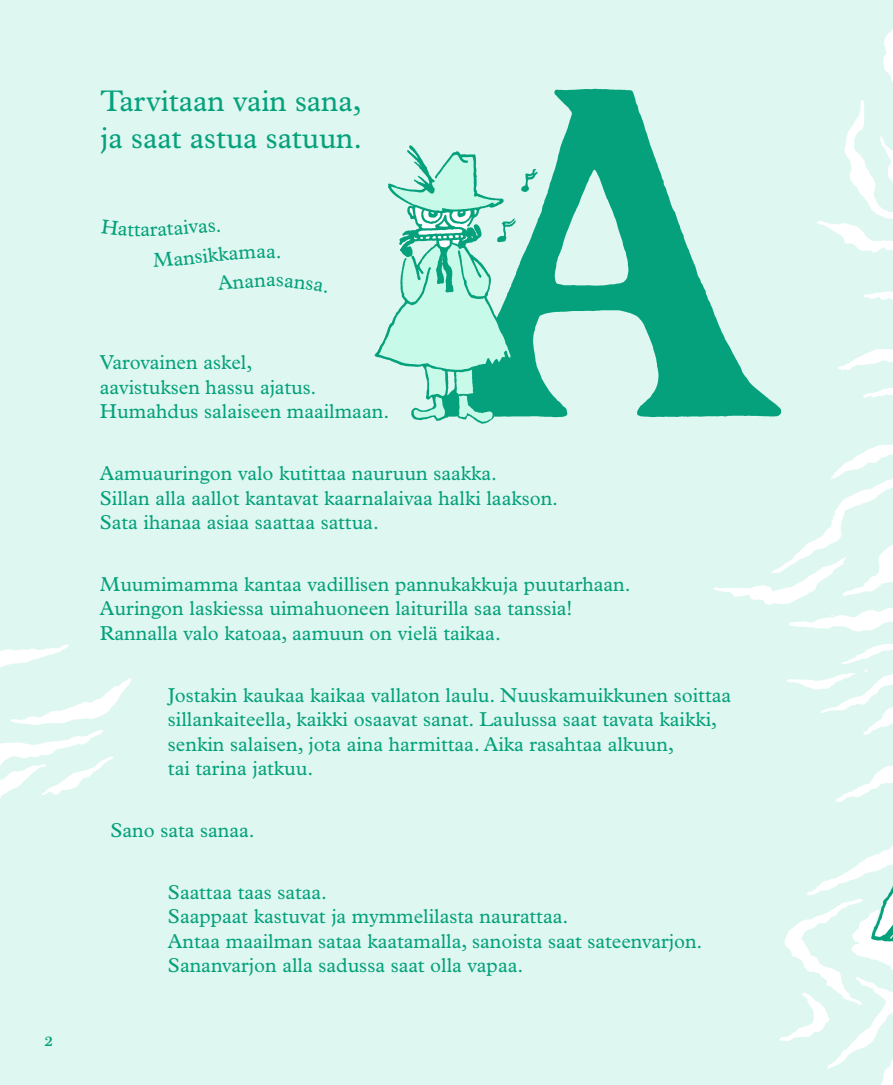
<style>
.page{position:relative;width:893px;height:1085px;background:#fff}
.page>*{position:absolute;margin:0;border:0;box-sizing:border-box;transform-origin:0 0}
.t1{font:30px/36.9px "Plantin Std";color:#05a17c}
.t2{font:20.25px/24.6px "Plantin Std";color:#05a17c}
.t3{font:20.25px "Plantagenet Cherokee";color:#05a17c}
</style>
<div class="page">
<img style="left:0;top:0;width:893px;height:1084px">
<svg style="left:101px;top:220px;width:66px;height:17px"></svg>
<svg style="left:199px;top:222px;width:21px;height:10px"></svg>
<div style="left:153px;top:246px;width:113px;height:21px;background:#def7f0"></div>
<svg style="left:217px;top:275px;width:49px;height:15px"></svg>
<svg style="left:277px;top:277px;width:50px;height:16px"></svg>
<p class="t3" style="left:45px;top:1027px;width:10px">2</p>
<h1 class="t1" style="left:101px;top:82px;width:263px">Tarvitaan vain sana, ja saat astua satuun.</h1>
<p class="t2" style="left:166px;top:216px;width:33px;rotate:-5deg">taiv</p>
<p class="t2" style="left:266px;top:239px;width:11px">a</p>
<p class="t2" style="left:266px;top:267px;width:11px">a</p>
<p class="t2" style="left:100px;top:350px;width:291px">Varovainen askel,<br>aavistuksen hassu ajatus.<br>Humahdus salaiseen maailmaan.</p>
<p class="t2" style="left:100px;top:461px;width:460px">Aamuauringon valo kutittaa nauruun saakka.<br>Sillan alla aallot kantavat kaarnalaivaa halki laakson.<br>Sata ihanaa asiaa saattaa sattua.</p>
<p class="t2" style="left:100px;top:571px;width:532px">Muumimamma kantaa vadillisen pannukakkuja puutarhaan.<br>Auringon laskiessa uimahuoneen laiturilla saa tanssia!<br>Rannalla valo katoaa, aamuun on vielä taikaa.</p>
<p class="t2" style="left:168px;top:682px;width:565px">Jostakin kaukaa kaikaa vallaton laulu. Nuuskamuikkunen soittaa sillankaiteella, kaikki osaavat sanat. Laulussa saat tavata kaikki, senkin salaisen, jota aina harmittaa. Aika rasahtaa alkuun,<br>tai tarina jatkuu.</p>
<p class="t2" style="left:111px;top:817px;width:146px">Sano sata sanaa.</p>
<p class="t2" style="left:168px;top:879px;width:536px">Saattaa taas sataa.<br>Saappaat kastuvat ja mymmelilasta naurattaa.<br>Antaa maailman sataa kaatamalla, sanoista saat sateenvarjon.<br>Sananvarjon alla sadussa saat olla vapaa.</p>
</div>
